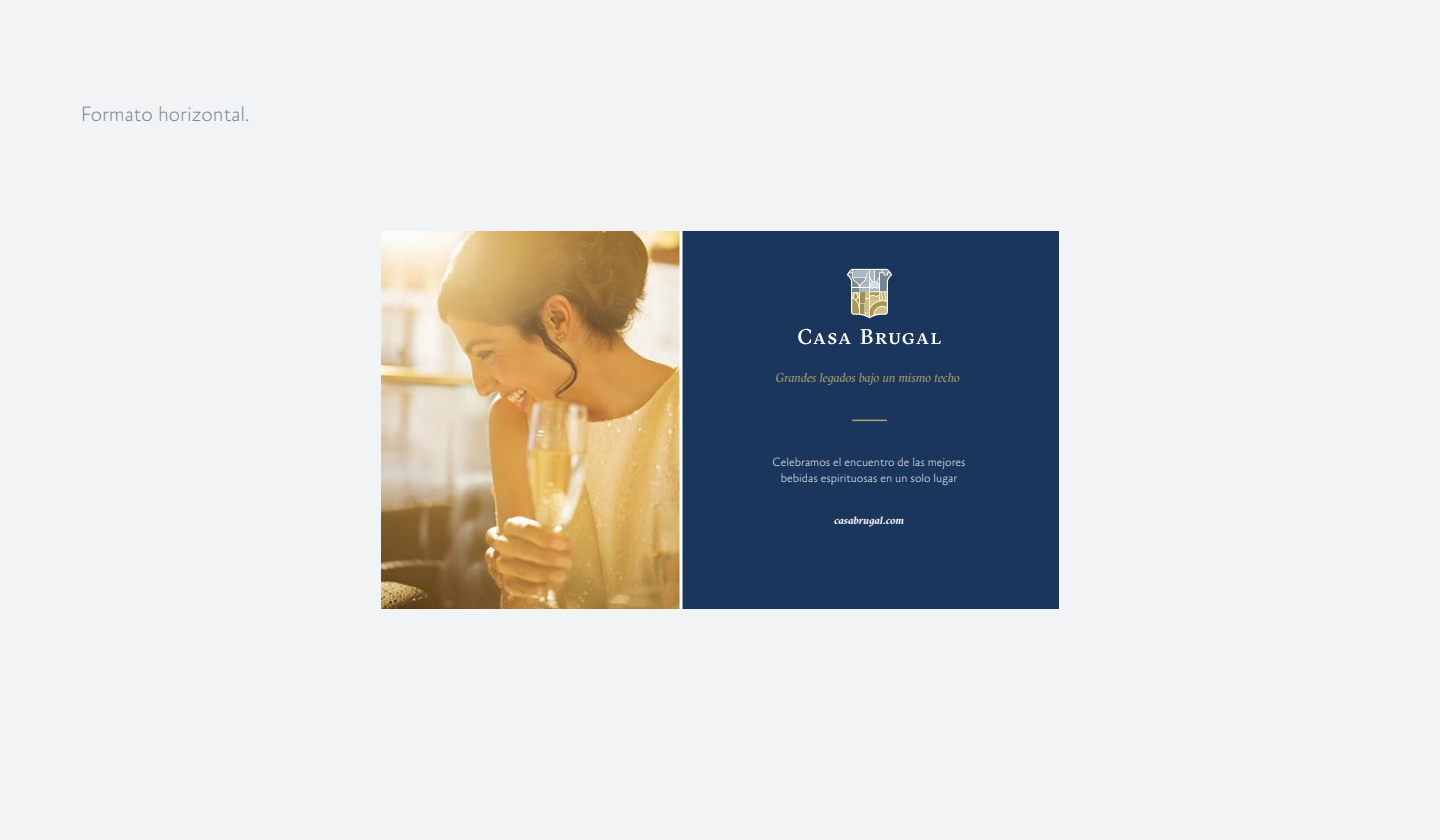
<style>
.page{position:relative;width:1440px;height:840px;background:#fff}
.page>*{position:absolute;margin:0;border:0;box-sizing:border-box;transform-origin:0 0}
.t1{font:100 21px "Absara Sans OT";color:#758592}
.t2{font:italic 12.75px "GT Sectra Fine";letter-spacing:-.01em;color:#b3a369}
.t3{font:100 12px/16.5px "Absara Sans OT";color:#fff;text-align:center}
.t4{font:italic 700 10.5px "GT Sectra Fine";letter-spacing:-.005em;color:#fff}
</style>
<div class="page">
<div style="left:0;top:0;width:1440px;height:839px;background:#f1f3f4"></div>
<div style="left:681px;top:231px;width:377px;height:377px;background:#1b365d"></div>
<img style="left:382px;top:231px;width:298px;height:378px">
<hr style="left:680px;top:231px;width:3px;height:378px;background:#fff">
<hr style="left:852px;top:420px;width:35px;height:1px;background:#b3a369">
<svg style="left:798px;top:329px;width:53px;height:15px"></svg>
<svg style="left:861px;top:329px;width:80px;height:15px"></svg>
<svg style="left:847px;top:269px;width:45px;height:49px"></svg>
<h1 class="t1" style="left:81px;top:103px;width:169px">Formato horizontal.</h1>
<p class="t2" style="left:776px;top:370px;width:185px">Grandes legados bajo un mismo techo</p>
<p class="t3" style="left:772px;top:454px;width:195px">Celebramos el encuentro de las mejores bebidas espirituosas en un solo lugar</p>
<p class="t4" style="left:834px;top:514px;width:71px">casabrugal.com</p>
</div>
